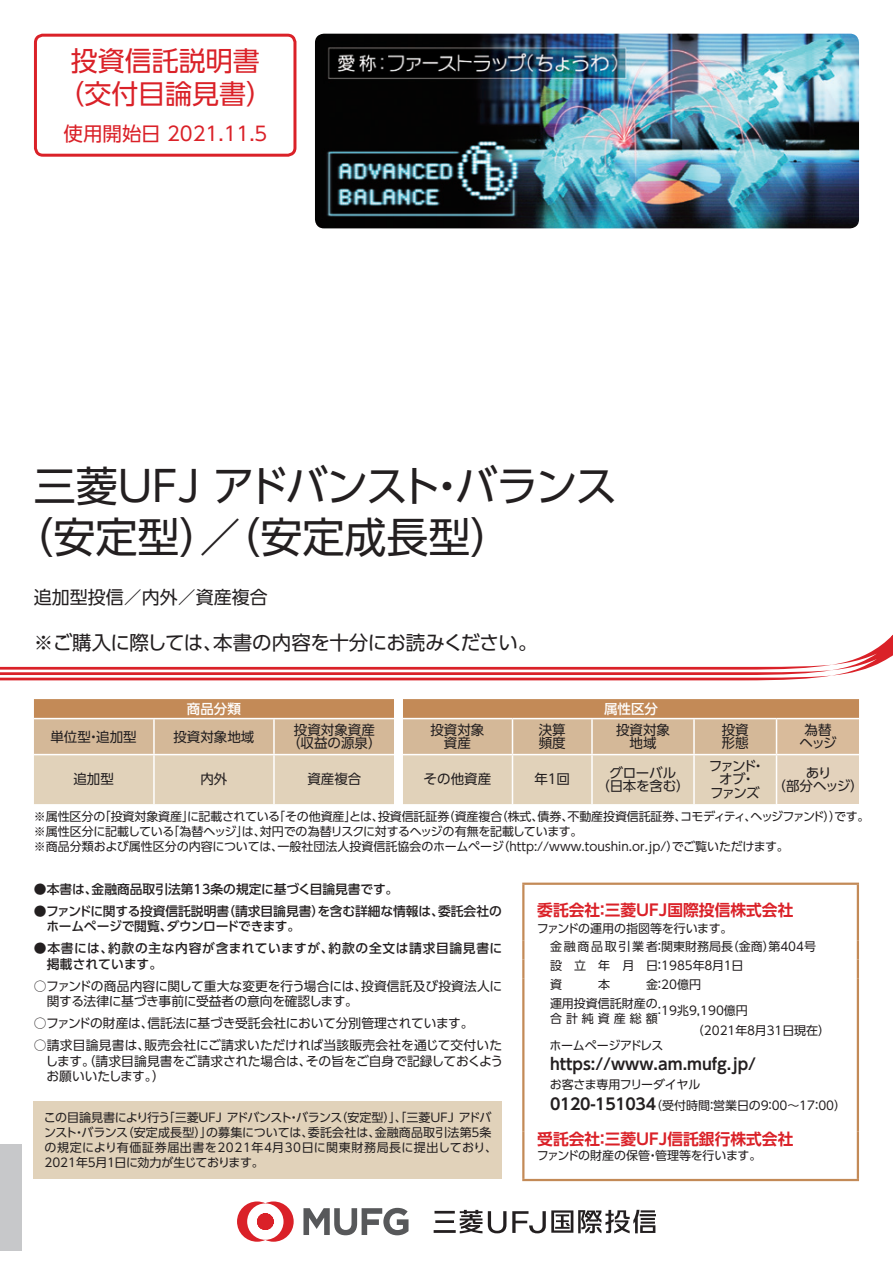
<style>
.page{position:relative;width:893px;height:1263px;background:#fff}
.page>*{position:absolute;margin:0;border:0;box-sizing:border-box;transform-origin:0 0}
.t1{font:42px/51px "UD Shin Go Pro";letter-spacing:-.04em;color:#231f20}
.t2{font:27px/33px "UD Shin Go Pro";color:#da2128;text-align:center}
.t3{font:19.5px "UD Shin Go Pro";letter-spacing:-.025em;color:#231f20}
.t4{font:19.5px "UD Shin Go Pro";color:#da2128}
.t5{font:18px "UD Shin Go Pro";color:#231f20}
.t6{font:700 15.75px "UD Shin Go Pro De";color:#da2128}
.t7{font:700 15.75px "UD Shin Go Pro De";color:#231f20}
.t8{font:13.5px/13.5px "UD Shin Go Pro";color:#231f20;text-align:center}
.t9{font:13.5px/13.5px "UD Shin Go Pro";letter-spacing:-.02em;color:#231f20;text-align:center}
.t10{font:13.5px/13.5px "UD Shin Go Pro";letter-spacing:-.14em;color:#231f20;text-align:center}
.t11{font:500 13.5px "UD Shin Go Pro";color:#fff}
.t12{font:12.75px/15.8px "UD Shin Go Pro";letter-spacing:-.01em;color:#231f20}
.t13{font:500 12.75px/15.8px "UD Shin Go Pro";color:#231f20}
.t14{font:500 12.75px/15.8px "UD Shin Go Pro";letter-spacing:.045em;color:#231f20}
.t15{font:12px/15px "UD Shin Go Pro";letter-spacing:-.005em;color:#231f20}
.t16{font:12px "UD Shin Go Pro";letter-spacing:-.03em;color:#231f20}
.t17{font:12px "UD Shin Go Pro";letter-spacing:.335em;color:#231f20}
.s1{font-family:"UD Shin Go Pro De";font-weight:700;font-size:15.75px}
</style>
<div class="page">
<svg style="left:0;top:634px;width:893px;height:46px"></svg>
<svg style="left:34px;top:699px;width:825px;height:105px;background:#d7bc9d"></svg>
<div style="left:776px;top:754px;width:83px;height:50px;background:#e3d2bc"></div>
<hr style="left:34px;top:718px;width:120px;height:1px;background:#fff">
<hr style="left:154px;top:718px;width:120px;height:1px;background:#fff">
<hr style="left:153px;top:719px;width:2px;height:35px;background:#fff">
<hr style="left:274px;top:718px;width:120px;height:1px;background:#fff">
<hr style="left:273px;top:719px;width:2px;height:35px;background:#fff">
<hr style="left:403px;top:718px;width:109px;height:1px;background:#fff">
<hr style="left:512px;top:718px;width:80px;height:1px;background:#fff">
<hr style="left:512px;top:719px;width:1px;height:35px;background:#fff">
<hr style="left:592px;top:718px;width:102px;height:1px;background:#fff">
<hr style="left:591px;top:719px;width:2px;height:35px;background:#fff">
<hr style="left:694px;top:718px;width:82px;height:1px;background:#fff">
<hr style="left:693px;top:719px;width:2px;height:35px;background:#fff">
<hr style="left:776px;top:718px;width:83px;height:1px;background:#fff">
<hr style="left:776px;top:719px;width:1px;height:35px;background:#fff">
<hr style="left:34px;top:754px;width:120px;height:1px;background:#fff">
<hr style="left:154px;top:754px;width:120px;height:1px;background:#fff">
<hr style="left:153px;top:755px;width:2px;height:49px;background:#fff">
<hr style="left:274px;top:754px;width:120px;height:1px;background:#fff">
<hr style="left:273px;top:755px;width:2px;height:49px;background:#fff">
<hr style="left:403px;top:754px;width:109px;height:1px;background:#fff">
<hr style="left:512px;top:754px;width:80px;height:1px;background:#fff">
<hr style="left:512px;top:755px;width:1px;height:49px;background:#fff">
<hr style="left:592px;top:754px;width:102px;height:1px;background:#fff">
<hr style="left:591px;top:755px;width:2px;height:49px;background:#fff">
<hr style="left:694px;top:754px;width:82px;height:1px;background:#fff">
<hr style="left:693px;top:755px;width:2px;height:49px;background:#fff">
<hr style="left:776px;top:754px;width:83px;height:1px;background:#fff">
<hr style="left:776px;top:755px;width:1px;height:49px;background:#fff">
<div style="left:34px;top:1101px;width:468px;height:78px;background:#e1d2ba"></div>
<hr style="left:522px;top:882px;width:337px;height:3px;background:#c38a57">
<hr style="left:522px;top:885px;width:2px;height:56px;background:#c38a57">
<hr style="left:857px;top:885px;width:2px;height:56px;background:#c38a57">
<svg style="left:522px;top:941px;width:2px;height:56px"></svg>
<svg style="left:857px;top:941px;width:2px;height:56px"></svg>
<hr style="left:522px;top:997px;width:2px;height:27px;background:#c38a57">
<hr style="left:857px;top:997px;width:2px;height:27px;background:#c38a57">
<svg style="left:522px;top:1024px;width:2px;height:15px"></svg>
<svg style="left:857px;top:1024px;width:2px;height:15px"></svg>
<hr style="left:522px;top:1039px;width:2px;height:92px;background:#c38a57">
<hr style="left:857px;top:1039px;width:2px;height:92px;background:#c38a57">
<hr style="left:522px;top:1131px;width:2px;height:48px;background:#c38a57">
<hr style="left:857px;top:1131px;width:2px;height:48px;background:#c38a57">
<hr style="left:522px;top:1179px;width:337px;height:2px;background:#c38a57">
<img style="left:315px;top:34px;width:544px;height:194px">
<div style="left:34px;top:34px;width:262px;height:123px;border:3px solid #da2128;border-radius:8px"></div>
<div style="left:0;top:1144px;width:21px;height:107px;background:#c7c8ca"></div>
<svg style="left:303px;top:1208px;width:105px;height:27px"></svg>
<svg style="left:237px;top:1201px;width:57px;height:41px"></svg>
<hr style="left:435px;top:1220px;width:19px;height:3px;background:#231f20">
<hr style="left:434px;top:1230px;width:22px;height:3px;background:#231f20">
<hr style="left:434px;top:1211px;width:21px;height:2px;background:#231f20">
<svg style="left:460px;top:1210px;width:22px;height:23px"></svg>
<svg style="left:488px;top:1210px;width:168px;height:23px"></svg>
<h2 class="t2" style="left:57px;top:43px;width:217px">投資信託説明書（交付目論見書）</h2>
<h3 class="t4" style="left:64px;top:118px;width:208px">使用開始日 2021.11.５</h3>
<h1 class="t1" style="left:11px;top:459px;width:607px;text-indent:22px">三菱ＵＦＪ アドバンスト・バランス（安定型）／（安定成長型）</h1>
<h3 class="t5" style="left:34px;top:582px;width:235px">追加型投信／内外／資産複合</h3>
<h3 class="t3" style="left:34px;top:627px;width:505px">※ご購入に際しては、本書の内容を十分にお読みください。</h3>
<p class="t11" style="left:187px;top:698px;width:55px">商品分類</p>
<p class="t11" style="left:604px;top:698px;width:55px">属性区分</p>
<p class="t8" style="left:50px;top:729px;width:88px">単位型・追加型</p>
<p class="t8" style="left:173px;top:729px;width:82px">投資対象地域</p>
<p class="t8" style="left:287px;top:723px;width:96px">投資対象資産（収益の源泉）</p>
<p class="t8" style="left:430px;top:723px;width:55px">投資対象資産</p>
<p class="t8" style="left:539px;top:723px;width:28px;text-align:left">決算頻度</p>
<p class="t8" style="left:616px;top:723px;width:55px">投資対象地域</p>
<p class="t8" style="left:722px;top:723px;width:28px;text-align:left">投資形態</p>
<p class="t8" style="left:800px;top:723px;width:39px">為替ヘッジ</p>
<p class="t8" style="left:73px;top:772px;width:42px">追加型</p>
<p class="t8" style="left:200px;top:772px;width:28px">内外</p>
<p class="t8" style="left:307px;top:772px;width:55px">資産複合</p>
<p class="t8" style="left:424px;top:772px;width:69px">その他資産</p>
<p class="t8" style="left:535px;top:772px;width:37px">年１回</p>
<p class="t9" style="left:596px;top:765px;width:95px">グローバル<br>（日本を含む）</p>
<p class="t10" style="left:709px;top:759px;width:58px">ファンド・オブ・<br>ファンズ</p>
<p class="t8" style="left:773px;top:765px;width:93px">あり<br>（部分ヘッジ）</p>
<p class="t15" style="left:34px;top:808px;width:837px">※属性区分の「投資対象資産」に記載されている「その他資産」とは、投資信託証券（資産複合（株式、債券、不動産投資信託証券、コモディティ、ヘッジファンド））です。※属性区分に記載している「為替ヘッジ」は、対円での為替リスクに対するヘッジの有無を記載しています。<br>※商品分類および属性区分の内容については、一般社団法人投資信託協会のホームページ（http://www.toushin.or.jp/）でご覧いただけます。</p>
<p class="t13" style="left:34px;top:881px;width:366px">●本書は、金融商品取引法第13条の規定に基づく目論見書です。</p>
<p class="t13" style="left:46px;top:902px;width:457px;text-indent:-12px">●ファンドに関する投資信託説明書（請求目論見書）を含む詳細な情報は、委託会社のホームページで閲覧、ダウンロードできます。</p>
<p class="t14" style="left:47px;top:940px;width:457px;text-indent:-13px">●本書には、約款の主な内容が含まれていますが、約款の全文は請求目論見書に掲載されています。</p>
<p class="t12" style="left:47px;top:977px;width:457px;text-indent:-13px">○ファンドの商品内容に関して重大な変更を行う場合には、投資信託及び投資法人に関する法律に基づき事前に受益者の意向を確認します。</p>
<p class="t12" style="left:34px;top:1015px;width:441px">○ファンドの財産は、信託法に基づき受託会社において分別管理されています。</p>
<p class="t12" style="left:45px;top:1037px;width:459px;text-align:justify;text-indent:-12px">○請求目論見書は、販売会社にご請求いただければ当該販売会社を通じて交付いたします。（請求目論見書をご請求された場合は、その旨をご自身で記録しておくようお願いいたします。）</p>
<p class="t15" style="left:44px;top:1110px;width:455px">この目論見書により行う「三菱ＵＦＪ アドバンスト・バランス（安定型）」、「三菱ＵＦＪ アドバンスト・バランス（安定成長型）」の募集については、委託会社は、金融商品取引法第５条の規定により有価証券届出書を2021年４月30日に関東財務局長に提出しており、2021年５月１日に効力が生じております。</p>
<h3 class="t6" style="left:537px;top:897px;width:258px">委託会社：三菱ＵＦＪ国際投信株式会社</h3>
<p class="t15" style="left:550px;top:918px;width:268px;line-height:18.8px;text-indent:-13px">ファンドの運用の指図等を行います。<br>金融商品取引業者：関東財務局長（金商）第404号設 立 年 月 日：1985年８月１日<br>資</p>
<p class="t15" style="left:550px;top:974px;width:153px;line-height:18.8px;text-indent:96px">金：20億円運用投資信託財産の</p>
<p class="t17" style="left:550px;top:1008px;width:109px">合計純資産総額</p>
<p class="t15" style="left:692px;top:1000px;width:140px;line-height:19.5px;text-indent:-38px">：19兆9,190億円<br>（2021年８月31日現在）</p>
<p class="t16" style="left:550px;top:1035px;width:115px">ホームページアドレス</p>
<h3 class="t7" style="left:550px;top:1051px;width:208px">https://www.am.mufg.jp/</h3>
<p class="t15" style="left:550px;top:1074px;width:298px;line-height:21px">お客さま専用フリーダイヤル<br><span class="s1">0120-151034</span>（受付時間：営業日の９：00～17：00）</p>
<h3 class="t6" style="left:537px;top:1126px;width:258px">受託会社：三菱ＵＦＪ信託銀行株式会社</h3>
<p class="t15" style="left:537px;top:1147px;width:226px">ファンドの財産の保管・管理等を行います。</p>
<p class="t15" style="left:598px;top:976px;width:13px">本</p>
</div>
